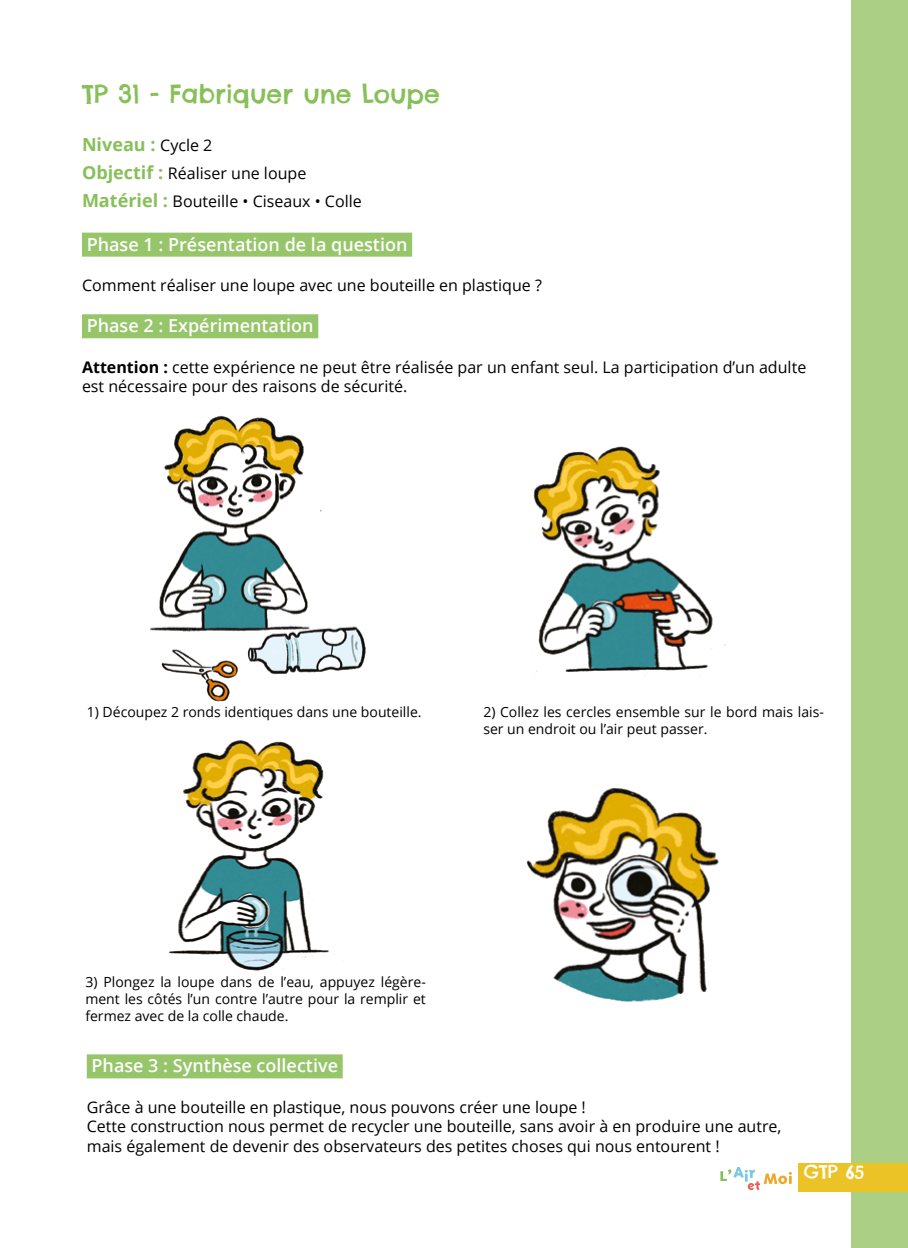
<style>
.page{position:relative;width:908px;height:1248px;background:#fff}
.page>*{position:absolute;margin:0;border:0;box-sizing:border-box;transform-origin:0 0}
.t1{font:25px "Chelsea Market";color:#87bf58}
.t2{font:600 18px "Open Sans";color:#fff}
.t3{font:700 18px "Open Sans";color:#87bf58}
.t4{font:18px "Chelsea Market";color:#fff}
.t5{font:16px/19.2px "Open Sans";color:#000}
.t6{font:14px/16.8px "Open Sans";color:#000}
.s1{font-weight:400;font-size:16px;color:#000}
.s2{font-weight:700;font-size:18px;color:#87bf58}
.s3{font-weight:700}
</style>
<div class="page">
<div style="left:850px;top:0;width:57px;height:1247px;background:#aacf85"></div>
<div style="left:798px;top:1162px;width:109px;height:29px;background:#ebc327"></div>
<svg style="left:720px;top:1167px;width:71px;height:22px"></svg>
<div style="left:82px;top:232px;width:330px;height:24px;background:#96c56a"></div>
<div style="left:82px;top:314px;width:236px;height:24px;background:#96c56a"></div>
<img style="left:150px;top:415px;width:216px;height:287px">
<img style="left:533px;top:446px;width:193px;height:230px">
<img style="left:168px;top:740px;width:165px;height:231px">
<div style="left:87px;top:1054px;width:255px;height:24px;background:#96c56a"></div>
<img style="left:527px;top:788px;width:192px;height:214px">
<p class="t1" style="left:82px;top:78px;width:359px">TP 31 - Fabriquer une Loupe</p>
<p class="t3" style="left:82px;top:132px;width:132px">Niveau : <span class="s1">Cycle 2</span></p>
<p class="t5" style="left:82px;top:163px;width:226px"><span class="s2">Objectif :</span> Réaliser une loupe</p>
<p class="t5" style="left:82px;top:191px;width:281px"><span class="s2">Matériel :</span> Bouteille • Ciseaux • Colle</p>
<p class="t2" style="left:87px;top:232px;width:322px">Phase 1 : Présentation de la question</p>
<p class="t5" style="left:82px;top:275px;width:461px">Comment réaliser une loupe avec une bouteille en plastique ?</p>
<p class="t2" style="left:87px;top:313px;width:228px">Phase 2 : Expérimentation</p>
<p class="t5" style="left:82px;top:357px;width:725px"><span class="s3">Attention :</span> cette expérience ne peut être réalisée par un enfant seul. La participation d’un adulte est nécessaire pour des raisons de sécurité.</p>
<p class="t6" style="left:87px;top:703px;width:336px">1) Découpez 2 ronds identiques dans une bouteille.</p>
<p class="t6" style="left:483px;top:703px;width:342px">2) Collez les cercles ensemble sur le bord mais lais&shy;ser un endroit ou l’air peut passer.</p>
<p class="t6" style="left:85px;top:973px;width:342px;text-align:justify">3) Plongez la loupe dans de l’eau, appuyez légère&shy;ment les côtés l’un contre l’autre pour la remplir et fermez avec de la colle chaude.</p>
<p class="t2" style="left:91px;top:1053px;width:248px">Phase 3 : Synthèse collective</p>
<p class="t5" style="left:87px;top:1097px;width:500px">Grâce à une bouteille en plastique, nous pouvons créer une loupe !</p>
<p class="t5" style="left:87px;top:1116px;width:696px">Cette construction nous permet de recycler une bouteille, sans avoir à en produire une autre,</p>
<p class="t5" style="left:87px;top:1135px;width:634px">mais également de devenir des observateurs des petites choses qui nous entourent !</p>
<p class="t4" style="left:803px;top:1160px;width:62px">GTP 65</p>
</div>
